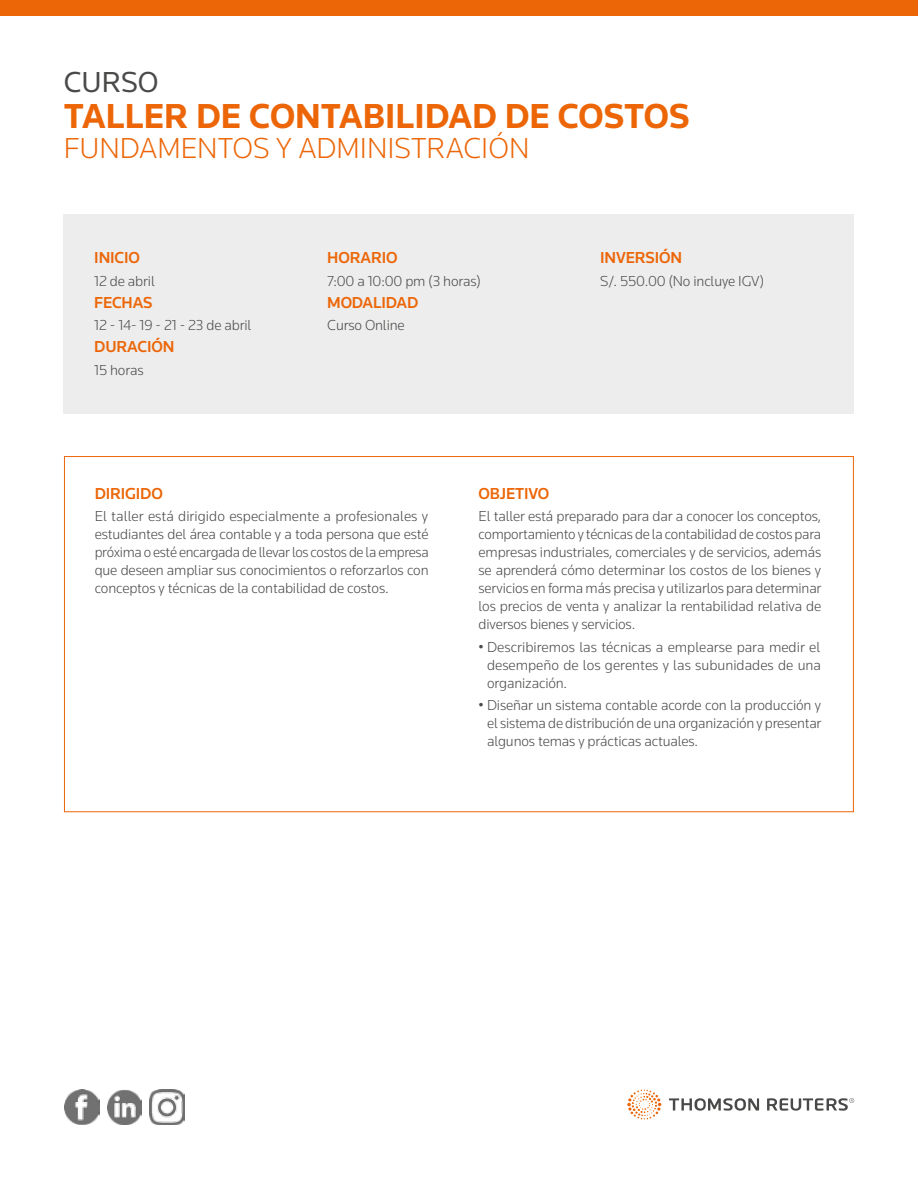
<style>
.page{position:relative;width:918px;height:1188px;background:#fff}
.page>*{position:absolute;margin:0;border:0;box-sizing:border-box;transform-origin:0 0}
.t1{font:700 36px "Knowledge";color:#ec6608}
.t2{font:300 30px "Knowledge";color:#ec6608}
.t3{font:30px "Knowledge";color:#4a4a49}
.t4{font:500 16.5px "Knowledge";letter-spacing:-.01em;color:#ec6608}
.t5{font:300 15px/18px "Knowledge";letter-spacing:-.01em;color:#4a4a49;text-align:justify}
</style>
<div class="page">
<div style="left:63px;top:214px;width:790px;height:199px;background:#ededed"></div>
<div style="left:0;top:0;width:918px;height:16px;background:#ec6608"></div>
<img style="left:65px;top:1090px;width:34px;height:34px">
<img style="left:150px;top:1090px;width:34px;height:34px">
<img style="left:107px;top:1090px;width:35px;height:34px">
<svg style="left:627px;top:1090px;width:34px;height:30px"></svg>
<svg style="left:669px;top:1098px;width:185px;height:13px"></svg>
<h2 class="t3" style="left:64px;top:63px;width:96px">CURSO</h2>
<h1 class="t1" style="left:64px;top:93px;width:627px">TALLER DE CONTABILIDAD DE COSTOS</h1>
<h2 class="t2" style="left:64px;top:129px;width:467px">FUNDAMENTOS Y ADMINISTRACIÓN</h2>
<p class="t4" style="left:94px;top:248px;width:47px">INICIO</p>
<p class="t5" style="left:94px;top:271px;width:62px">12 de abril</p>
<p class="t4" style="left:94px;top:292px;width:60px">FECHAS</p>
<p class="t5" style="left:94px;top:316px;width:159px">12 - 14- 19 - 21 - 23 de abril</p>
<p class="t4" style="left:94px;top:337px;width:82px">DURACIÓN</p>
<p class="t5" style="left:94px;top:360px;width:51px">15 horas</p>
<p class="t4" style="left:327px;top:248px;width:72px">HORARIO</p>
<p class="t5" style="left:327px;top:271px;width:155px">7:00 a 10:00 pm (3 horas)</p>
<p class="t4" style="left:327px;top:292px;width:92px">MODALIDAD</p>
<p class="t5" style="left:327px;top:316px;width:79px">Curso Online</p>
<p class="t4" style="left:600px;top:248px;width:83px">INVERSIÓN</p>
<p class="t5" style="left:600px;top:271px;width:165px">S/. 550.00 (No incluye IGV)</p>
<p class="t4" style="left:95px;top:484px;width:70px">DIRIGIDO</p>
<p class="t5" style="left:95px;top:507px;width:336px">El taller está dirigido especialmente a profesionales y estudiantes del área contable y a toda persona que esté próxima o esté encargadade llevarlos costosde la empresa que deseen ampliar sus conocimientos o reforzarlos con conceptos y técnicas de la contabilidad de costos.</p>
<p class="t4" style="left:479px;top:484px;width:72px">OBJETIVO</p>
<p class="t5" style="left:479px;top:507px;width:344px">El taller está preparado para dar a conocer los conceptos, comportamiento y técnicas de la contabilidad de costos para empresas industriales, comerciales y de servicios, además se aprenderá cómo determinar los costos de los bienes y servicios en forma más precisa y utilizarlos para determinar los precios de venta y analizar la rentabilidad relativa de diversos bienes y servicios.</p>
<p class="t5" style="left:487px;top:637px;width:335px;text-indent:-9px">• Describiremos las técnicas a emplearse para medir el desempeño de los gerentes y las subunidades de una organización.</p>
<p class="t5" style="left:487px;top:696px;width:336px;text-indent:-9px">• Diseñar un sistema contable acorde con la producción y el sistema de distribución de una organización y presentar algunos temas y prácticas actuales.</p>
</div>
